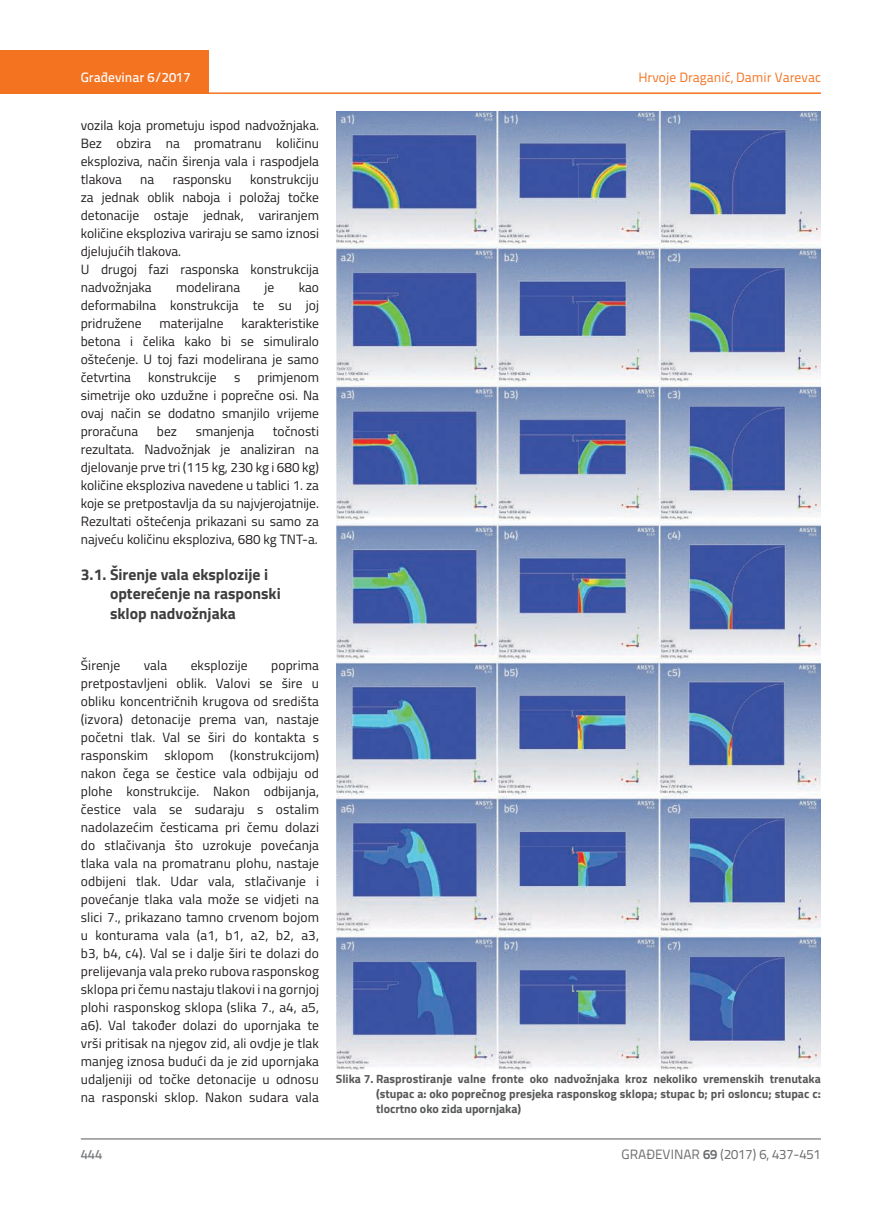
<style>
.page{position:relative;width:872px;height:1212px;background:#fff}
.page>*{position:absolute;margin:0;border:0;box-sizing:border-box;transform-origin:0 0}
.t1{font:700 15.75px/19.5px "Titillium";color:#3e3e3f}
.t2{font:13.5px/18px "Titillium";color:#231f20;text-align:justify}
.t3{font:13.5px "Titillium Text 22 L";color:#6c6d70}
.t4{font:13.5px "Titillium Text 22 L";color:#f47321}
.t5{font:500 13.5px "Titillium Text 22 L";color:#fff}
.t6{font:500 13.5px "Titillium Text 22 L";color:#787a7d}
.t7{font:700 12px/15px "Titillium";color:#57585a;text-align:justify}
.s1{font-weight:700}
</style>
<div class="page">
<div style="left:0;top:50px;width:208px;height:44px;background:#f47321"></div>
<hr style="left:0;top:92px;width:821px;height:2px;background:#f47321">
<hr style="left:81px;top:1139px;width:740px;height:1px;background:#57585a">
<img style="left:336px;top:112px;width:484px;height:959px">
<p class="t5" style="left:81px;top:67px;width:111px">Građevinar 6/2017</p>
<p class="t2" style="left:81px;top:115px;width:240px">vozila koja prometuju ispod nadvožnjaka.<br>Bez obzira na promatranu količinu eksploziva, način širenja vala i raspodjela tlakova</p>
<p class="t2" style="left:81px;top:169px;width:240px;text-align:left;text-indent:169px">konstrukciju za jednak oblik naboja i položaj točke detonacije ostaje jednak, variranjem količine eksploziva variraju se samo iznosi djelujućih tlakova.<br>U drugoj fazi rasponska konstrukcija nadvožnjaka</p>
<p class="t2" style="left:140px;top:169px;width:16px">na</p>
<p class="t2" style="left:173px;top:169px;width:61px">rasponsku</p>
<p class="t2" style="left:81px;top:277px;width:240px;text-indent:218px">kao deformabilna konstrukcija te su joj pridružene</p>
<p class="t2" style="left:176px;top:277px;width:65px">modelirana</p>
<p class="t2" style="left:264px;top:277px;width:11px">je</p>
<p class="t2" style="left:81px;top:313px;width:240px;text-indent:161px">karakteristike betona i čelika kako bi se simuliralo oštećenje. U toj fazi modelirana je samo četvrtina</p>
<p class="t2" style="left:159px;top:313px;width:66px">materijalne</p>
<p class="t2" style="left:148px;top:367px;width:70px">konstrukcije</p>
<p class="t2" style="left:234px;top:367px;width:8px">s</p>
<p class="t2" style="left:81px;top:367px;width:240px;text-indent:177px">primjenom simetrije oko uzdužne i poprečne osi. Na ovaj način se dodatno smanjilo vrijeme proračuna</p>
<p class="t2" style="left:81px;top:421px;width:240px;text-indent:192px">točnosti rezultata. Nadvožnjak je analiziran na djelovanje prve tri (115 kg, 230 kg i 680 kg) količine eksploziva navedene u tablici 1. za koje se pretpostavlja da su najvjerojatnije.<br>Rezultati oštećenja prikazani su samo za najveću količinu eksploziva, 680 kg TNT-a.</p>
<p class="t1" style="left:110px;top:564px;width:172px;text-indent:-29px">3.1. Širenje vala eksplozije i opterećenje na rasponski sklop nadvožnjaka</p>
<p class="t2" style="left:81px;top:656px;width:41px">Širenje</p>
<p class="t2" style="left:144px;top:656px;width:25px">vala</p>
<p class="t2" style="left:191px;top:656px;width:58px">eksplozije</p>
<p class="t2" style="left:157px;top:421px;width:22px">bez</p>
<p class="t2" style="left:196px;top:421px;width:60px">smanjenja</p>
<p class="t2" style="left:81px;top:656px;width:240px;text-indent:190px">poprima pretpostavljeni oblik. Valovi se šire u obliku koncentričnih krugova od središta (izvora) detonacije prema van, nastaje početni tlak. Val se širi do kontakta s rasponskim sklopom (konstrukcijom) nakon čega se čestice vala odbijaju od plohe konstrukcije. Nakon odbijanja, čestice vala se sudaraju s ostalim nadolazećim česticama pri čemu dolazi do stlačivanja što uzrokuje povećanja tlaka vala na promatranu plohu, nastaje odbijeni tlak. Udar vala, stlačivanje i povećanje tlaka vala može se vidjeti na slici 7., prikazano tamno crvenom bojom u konturama vala (a1, b1, a2, b2, a3, b3, b4, c4). Val se i dalje širi te dolazi do prelijevanja vala preko rubova rasponskog sklopa pri čemu nastaju tlakovi i na gornjoj plohi rasponskog sklopa (slika 7., a4, a5, a6). Val također dolazi do upornjaka te vrši pritisak na njegov zid, ali ovdje je tlak manjeg iznosa budući da je zid upornjaka udaljeniji od točke detonacije u odnosu na rasponski sklop. Nakon sudara vala</p>
<p class="t4" style="left:638px;top:68px;width:184px">Hrvoje Draganić, Damir Varevac</p>
<p class="t7" style="left:376px;top:1070px;width:446px;text-indent:-40px">Slika 7. Rasprostiranje valne fronte oko nadvožnjaka kroz nekoliko vremenskih trenutaka (stupac a: oko poprečnog presjeka rasponskog sklopa; stupac b; pri osloncu; stupac c: tlocrtno oko zida upornjaka)</p>
<p class="t6" style="left:81px;top:1144px;width:23px">444</p>
<p class="t3" style="left:621px;top:1144px;width:201px">GRAĐEVINAR <span class="s1">69</span> (2017) 6, 437-451</p>
</div>
